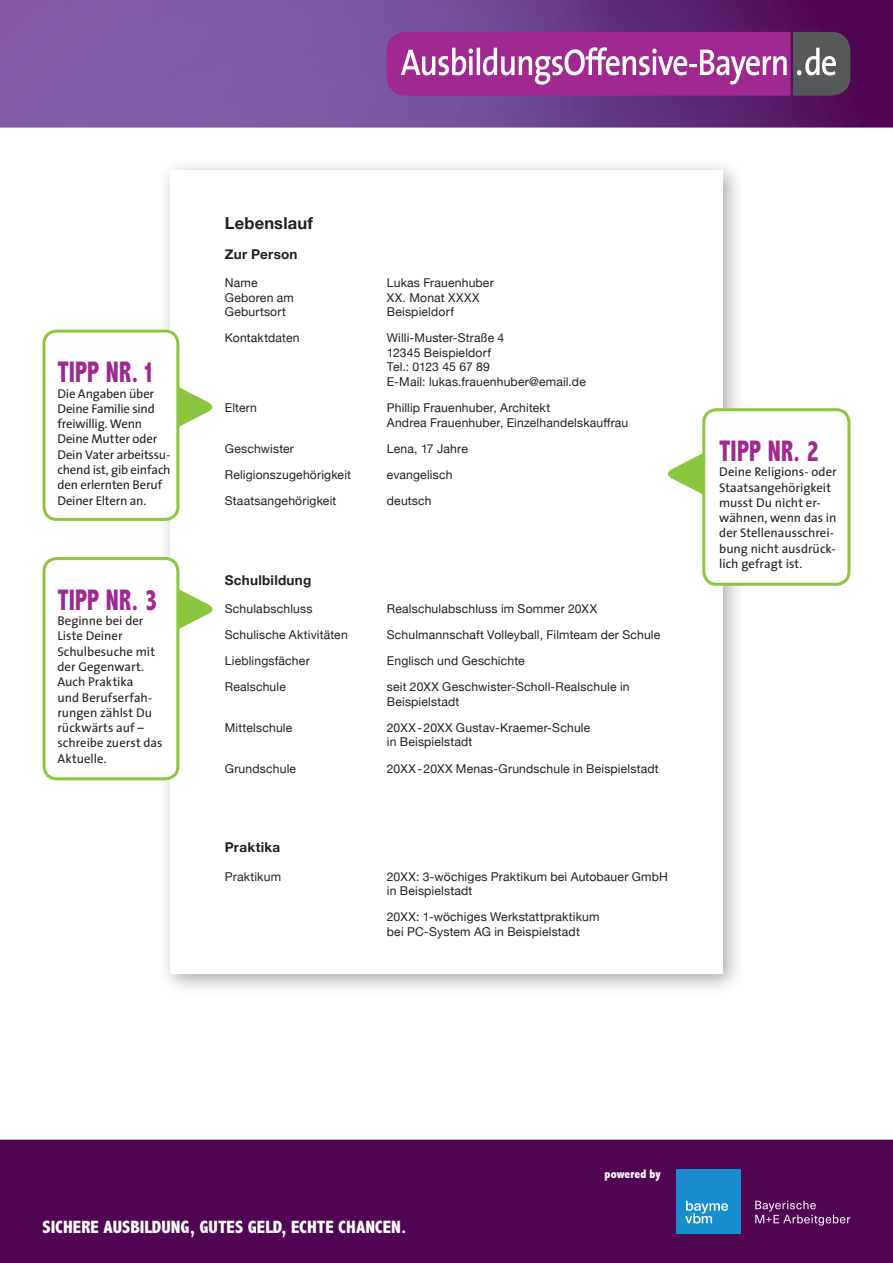
<style>
.page{position:relative;width:893px;height:1263px;background:#510653}
.page>*{position:absolute;margin:0;border:0;box-sizing:border-box;transform-origin:0 0}
.t1{font:800 condensed 30px "Abadi MT Pro";letter-spacing:.005em;color:#9f2990;scale:.8 1}
.t2{font:800 condensed 18px "Abadi MT Pro";color:#fff}
.t3{font:700 16.5px "Helvetica Neue";letter-spacing:.01em;color:#231f20}
.t4{font:700 13.5px "Helvetica Neue";letter-spacing:.02em;color:#231f20}
.t5{font:12.75px/15.3px "The Sans";letter-spacing:-.005em;color:#231f20}
.t6{font:800 condensed 12.3px "Abadi MT Pro";color:#fff}
.t7{font:12.15px/14.5px "Helvetica Neue";letter-spacing:.015em;color:#231f20}
.t8{font:12.15px "Helvetica Neue";letter-spacing:.035em;color:#231f20}
</style>
<div class="page">
<svg style="left:0;top:0;width:893px;height:128px;background:#734891"></svg>
<div style="left:0;top:128px;width:893px;height:1012px;background:#fff"></div>
<div style="left:676px;top:1169px;width:64px;height:64px;background:#178dce"></div>
<svg style="left:685px;top:1201px;width:43px;height:22px"></svg>
<svg style="left:755px;top:1201px;width:95px;height:24px"></svg>
<svg style="left:387px;top:32px;width:463px;height:64px;background:#a34b99"></svg>
<div style="left:158px;top:158px;width:587px;height:839px;background:#231f20;opacity:.37"></div>
<div style="left:170px;top:170px;width:553px;height:804px;background:#fff"></div>
<svg style="left:667px;top:453px;width:35px;height:41px"></svg>
<div style="left:704px;top:410px;width:145px;height:174px;background:#fff;border-radius:13px"></div>
<div style="left:702px;top:408px;width:148px;height:178px;border:3px solid #8bc63e;border-radius:13px"></div>
<svg style="left:179px;top:379px;width:34px;height:56px"></svg>
<div style="left:44px;top:331px;width:134px;height:188px;background:#fff;border-radius:13px"></div>
<div style="left:43px;top:330px;width:136px;height:191px;border:3px solid #8bc63e;border-radius:13px"></div>
<svg style="left:179px;top:581px;width:34px;height:56px"></svg>
<div style="left:44px;top:559px;width:134px;height:220px;background:#fff;border-radius:13px"></div>
<div style="left:43px;top:557px;width:136px;height:223px;border:3px solid #8bc63e;border-radius:13px"></div>
<h1 class="t1" style="left:57px;top:356px;width:123px">TIPP NR. 1</h1>
<p class="t5" style="left:57px;top:385px;width:115px">Die Angaben über<br>Deine Familie sind freiwillig. Wenn<br>Deine Mutter oder<br>Dein Vater arbeitssu&shy;chend ist, gib einfach den erlernten Beruf<br>Deiner Eltern an.</p>
<h1 class="t1" style="left:57px;top:583px;width:126px">TIPP NR. 3</h1>
<p class="t5" style="left:57px;top:613px;width:107px">Beginne bei der<br>Liste Deiner<br>Schulbesuche mit der Gegenwart.<br>Auch Praktika<br>und Berufserfah&shy;rungen zählst Du rückwärts auf – schreibe zuerst das<br>Aktuelle.</p>
<h3 class="t3" style="left:225px;top:210px;width:90px">Lebenslauf</h3>
<p class="t4" style="left:225px;top:243px;width:74px">Zur Person</p>
<p class="t7" style="left:225px;top:276px;width:34px">Name</p>
<p class="t7" style="left:387px;top:276px;width:108px">Lukas Frauenhuber</p>
<p class="t7" style="left:225px;top:291px;width:71px">Geboren am</p>
<p class="t8" style="left:387px;top:289px;width:94px">XX. Monat XXXX</p>
<p class="t7" style="left:225px;top:305px;width:63px">Geburtsort</p>
<p class="t7" style="left:387px;top:305px;width:69px">Beispieldorf</p>
<p class="t7" style="left:225px;top:331px;width:76px">Kontaktdaten</p>
<p class="t7" style="left:387px;top:331px;width:200px">Willi-Muster-Straße 4<br>12345 Beispieldorf<br>Tel.: 0123 45 67 89<br>E-Mail: lukas.frauenhuber@email.de</p>
<p class="t7" style="left:225px;top:401px;width:34px">Eltern</p>
<p class="t7" style="left:387px;top:401px;width:243px">Phillip Frauenhuber, Architekt<br>Andrea Frauenhuber, Einzelhandelskauffrau</p>
<p class="t7" style="left:225px;top:442px;width:71px">Geschwister</p>
<p class="t7" style="left:387px;top:442px;width:83px">Lena, 17 Jahre</p>
<p class="t7" style="left:225px;top:468px;width:128px">Religionszugehörigkeit</p>
<p class="t7" style="left:387px;top:468px;width:67px">evangelisch</p>
<p class="t7" style="left:225px;top:494px;width:113px">Staatsangehörigkeit</p>
<p class="t7" style="left:387px;top:494px;width:46px">deutsch</p>
<p class="t4" style="left:225px;top:569px;width:88px">Schulbildung</p>
<p class="t7" style="left:225px;top:602px;width:89px">Schulabschluss</p>
<p class="t7" style="left:387px;top:602px;width:212px">Realschulabschluss im Sommer 20XX</p>
<p class="t7" style="left:225px;top:628px;width:124px">Schulische Aktivitäten</p>
<p class="t7" style="left:387px;top:628px;width:275px">Schulmannschaft Volleyball, Filmteam der Schule</p>
<p class="t7" style="left:225px;top:654px;width:86px">Lieblingsfächer</p>
<p class="t7" style="left:387px;top:654px;width:139px">Englisch und Geschichte</p>
<p class="t7" style="left:225px;top:680px;width:63px">Realschule</p>
<p class="t7" style="left:387px;top:680px;width:244px">seit 20XX Geschwister-Scholl-Realschule in<br>Beispielstadt</p>
<p class="t7" style="left:225px;top:721px;width:69px">Mittelschule</p>
<p class="t7" style="left:387px;top:721px;width:205px">20XX-20XX Gustav-Kraemer-Schule in Beispielstadt</p>
<p class="t7" style="left:225px;top:762px;width:73px">Grundschule</p>
<p class="t7" style="left:387px;top:762px;width:273px">20XX-20XX Menas-Grundschule in Beispielstadt</p>
<p class="t4" style="left:225px;top:837px;width:57px">Praktika</p>
<p class="t7" style="left:225px;top:870px;width:58px">Praktikum</p>
<p class="t7" style="left:387px;top:870px;width:283px">20XX: 3-wöchiges Praktikum bei Autobauer GmbH in Beispielstadt</p>
<p class="t7" style="left:387px;top:910px;width:214px">20XX: 1-wöchiges Werkstattpraktikum bei PC-System AG in Beispielstadt</p>
<h1 class="t1" style="left:719px;top:434px;width:126px">TIPP NR. 2</h1>
<p class="t5" style="left:719px;top:464px;width:119px">Deine Religions- oder<br>Staatsangehörigkeit musst Du nicht er&shy;wähnen, wenn das in der Stellenausschrei&shy;bung nicht ausdrück&shy;lich gefragt ist.</p>
<h2 class="t2" style="left:43px;top:1217px;width:365px">SICHERE AUSBILDUNG, GUTES GELD, ECHTE CHANCEN.</h2>
<p class="t6" style="left:605px;top:1167px;width:58px">powered by</p>
</div>
